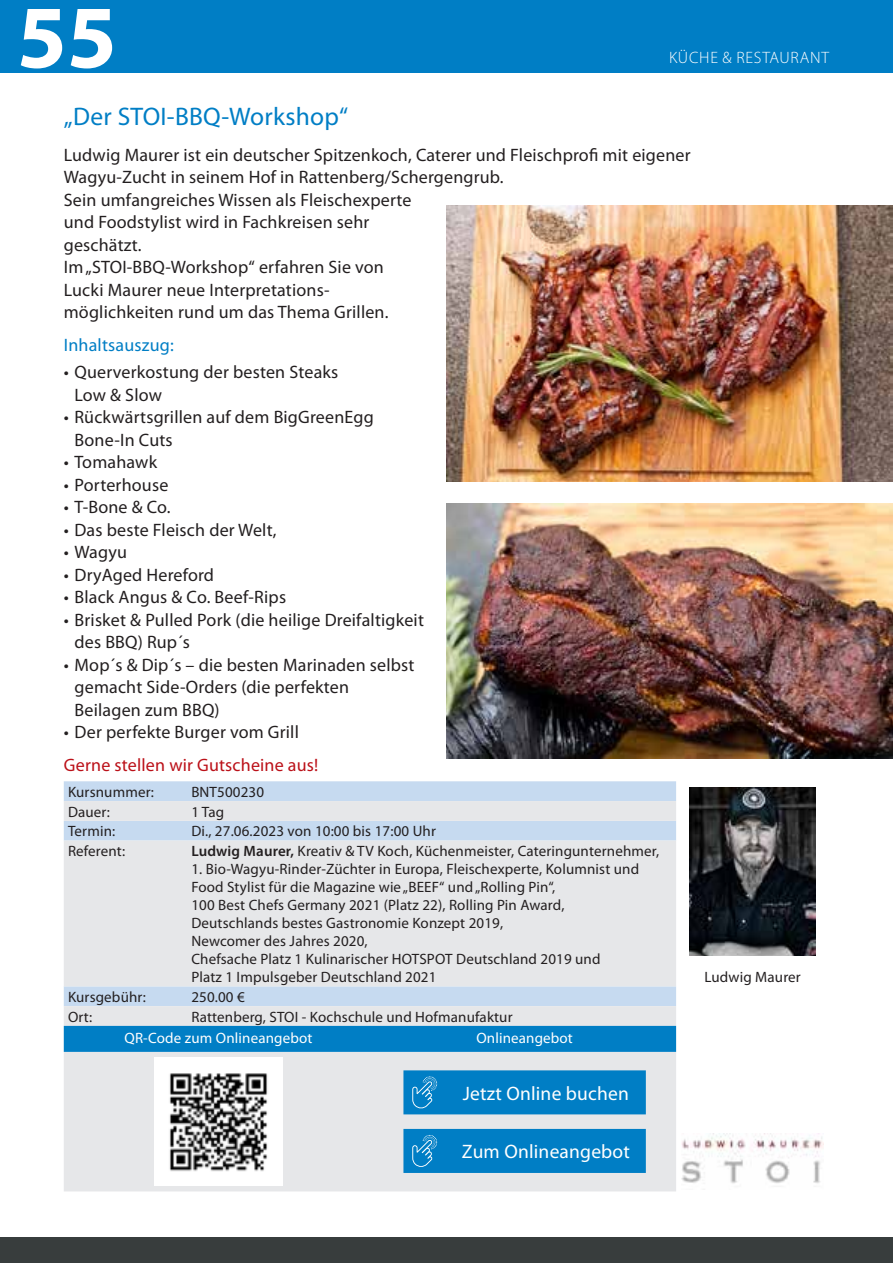
<style>
.page{position:relative;width:893px;height:1263px;background:#fff}
.page>*{position:absolute;margin:0;border:0;box-sizing:border-box;transform-origin:0 0}
.t1{font:700 90px "Myriad Pro";color:#fff}
.t2{font:25.5px "Myriad Pro";letter-spacing:.01em;color:#007ec5}
.t3{font:19.5px "Myriad Pro";letter-spacing:.01em;color:#fff}
.t4{font:18px/22.5px "Myriad Pro";letter-spacing:.01em;color:#231f20}
.t5{font:18px "Myriad Pro";letter-spacing:.01em;color:#bb1018}
.t6{font:18px "Myriad Pro";letter-spacing:.01em;color:#007ec5}
.t7{font:300 16.5px "Myriad Pro";letter-spacing:.045em;color:#fff}
.t8{font:15px/18px "Myriad Pro";letter-spacing:.01em;color:#231f20}
.t9{font:15px "Myriad Pro";letter-spacing:.01em;color:#fff}
.s1{font-weight:600}
</style>
<div class="page">
<div style="left:0;top:1237px;width:893px;height:26px;background:#383d3d"></div>
<div style="left:0;top:0;width:893px;height:72px;background:#007ec5"></div>
<div style="left:64px;top:781px;width:612px;height:20px;background:#c6daf0"></div>
<svg style="left:64px;top:801px;width:612px;height:390px;background:#e1e5e9"></svg>
<div style="left:64px;top:1026px;width:612px;height:26px;background:#007ec5"></div>
<img style="left:689px;top:787px;width:127px;height:168px">
<img style="left:155px;top:1058px;width:127px;height:127px">
<div style="left:403px;top:1070px;width:243px;height:44px;background:#007ec5"></div>
<div style="left:403px;top:1129px;width:243px;height:44px;background:#007ec5"></div>
<img style="left:446px;top:205px;width:447px;height:277px">
<img style="left:446px;top:503px;width:447px;height:255px">
<img style="left:682px;top:1134px;width:141px;height:50px">
<h1 class="t1" style="left:17px;top:-22px;width:101px">55</h1>
<p class="t7" style="left:669px;top:48px;width:162px">KÜCHE &amp; RESTAURANT</p>
<h2 class="t2" style="left:64px;top:101px;width:286px">„Der STOI-BBQ-Workshop“</h2>
<p class="t4" style="left:64px;top:143px;width:628px">Ludwig Maurer ist ein deutscher Spitzenkoch, Caterer und Fleischprofi mit eigener Wagyu-Zucht in seinem Hof in Rattenberg/Schergengrub.<br>Sein umfangreiches Wissen als Fleischexperte<br>und Foodstylist wird in Fachkreisen sehr<br>geschätzt.<br>Im „STOI-BBQ-Workshop“ erfahren Sie von<br>Lucki Maurer neue Interpretations-<br>möglichkeiten rund um das Thema Grillen.</p>
<p class="t6" style="left:64px;top:334px;width:111px">Inhaltsauszug:</p>
<p class="t4" style="left:74px;top:360px;width:265px;text-indent:-11px">• Querverkostung der besten Steaks<br>Low &amp; Slow</p>
<p class="t4" style="left:74px;top:405px;width:301px;text-indent:-11px">• Rückwärtsgrillen auf dem BigGreenEgg<br>Bone-In Cuts</p>
<p class="t4" style="left:64px;top:450px;width:95px">• Tomahawk</p>
<p class="t4" style="left:64px;top:473px;width:106px">• Porterhouse</p>
<p class="t4" style="left:64px;top:495px;width:108px">• T-Bone &amp; Co.</p>
<p class="t4" style="left:64px;top:518px;width:214px">• Das beste Fleisch der Welt,</p>
<p class="t4" style="left:64px;top:540px;width:65px">• Wagyu</p>
<p class="t4" style="left:64px;top:563px;width:152px">• DryAged Hereford</p>
<p class="t4" style="left:64px;top:585px;width:224px">• Black Angus &amp; Co. Beef-Rips</p>
<p class="t4" style="left:75px;top:608px;width:351px;text-indent:-11px">• Brisket &amp; Pulled Pork (die heilige Dreifaltigkeit des BBQ) Rup´s</p>
<p class="t4" style="left:75px;top:653px;width:341px;text-indent:-11px">• Mop´s &amp; Dip´s – die besten Marinaden selbst gemacht Side-Orders (die perfekten<br>Beilagen zum BBQ)</p>
<p class="t4" style="left:64px;top:720px;width:236px">• Der perfekte Burger vom Grill</p>
<p class="t5" style="left:64px;top:754px;width:256px">Gerne stellen wir Gutscheine aus!</p>
<p class="t8" style="left:68px;top:782px;width:87px">Kursnummer:</p>
<p class="t8" style="left:191px;top:782px;width:74px">BNT500230</p>
<p class="t8" style="left:68px;top:802px;width:43px">Dauer:</p>
<p class="t8" style="left:191px;top:802px;width:34px">1 Tag</p>
<p class="t8" style="left:68px;top:822px;width:49px">Termin:</p>
<p class="t8" style="left:191px;top:822px;width:246px">Di., 27.06.2023 von 10:00 bis 17:00 Uhr</p>
<p class="t8" style="left:68px;top:842px;width:59px">Referent:</p>
<p class="t8" style="left:191px;top:842px;width:469px"><span class="s1">Ludwig Maurer,</span> Kreativ &amp; TV Koch, Küchenmeister, Cateringunternehmer,</p>
<p class="t8" style="left:191px;top:860px;width:449px">1. Bio-Wagyu-Rinder-Züchter in Europa, Fleischexperte, Kolumnist und Food Stylist für die Magazine wie „BEEF“ und „Rolling Pin“,<br>100 Best Chefs Germany 2021 (Platz 22), Rolling Pin Award, Deutschlands bestes Gastronomie Konzept 2019,<br>Newcomer des Jahres 2020,<br>Chefsache Platz 1 Kulinarischer HOTSPOT Deutschland 2019 und<br>Platz 1 Impulsgeber Deutschland 2021</p>
<p class="t8" style="left:68px;top:987px;width:79px">Kursgebühr:</p>
<p class="t8" style="left:191px;top:987px;width:55px">250.00 €</p>
<p class="t8" style="left:68px;top:1007px;width:26px">Ort:</p>
<p class="t8" style="left:191px;top:1007px;width:323px">Rattenberg, STOI - Kochschule und Hofmanufaktur</p>
<p class="t9" style="left:125px;top:1029px;width:189px">QR-Code zum Onlineangebot</p>
<p class="t9" style="left:476px;top:1029px;width:98px">Onlineangebot</p>
<p class="t3" style="left:463px;top:1081px;width:168px">Jetzt Online buchen</p>
<p class="t8" style="left:704px;top:968px;width:98px">Ludwig Maurer</p>
<p class="t3" style="left:462px;top:1140px;width:170px">Zum Onlineangebot</p>
</div>
